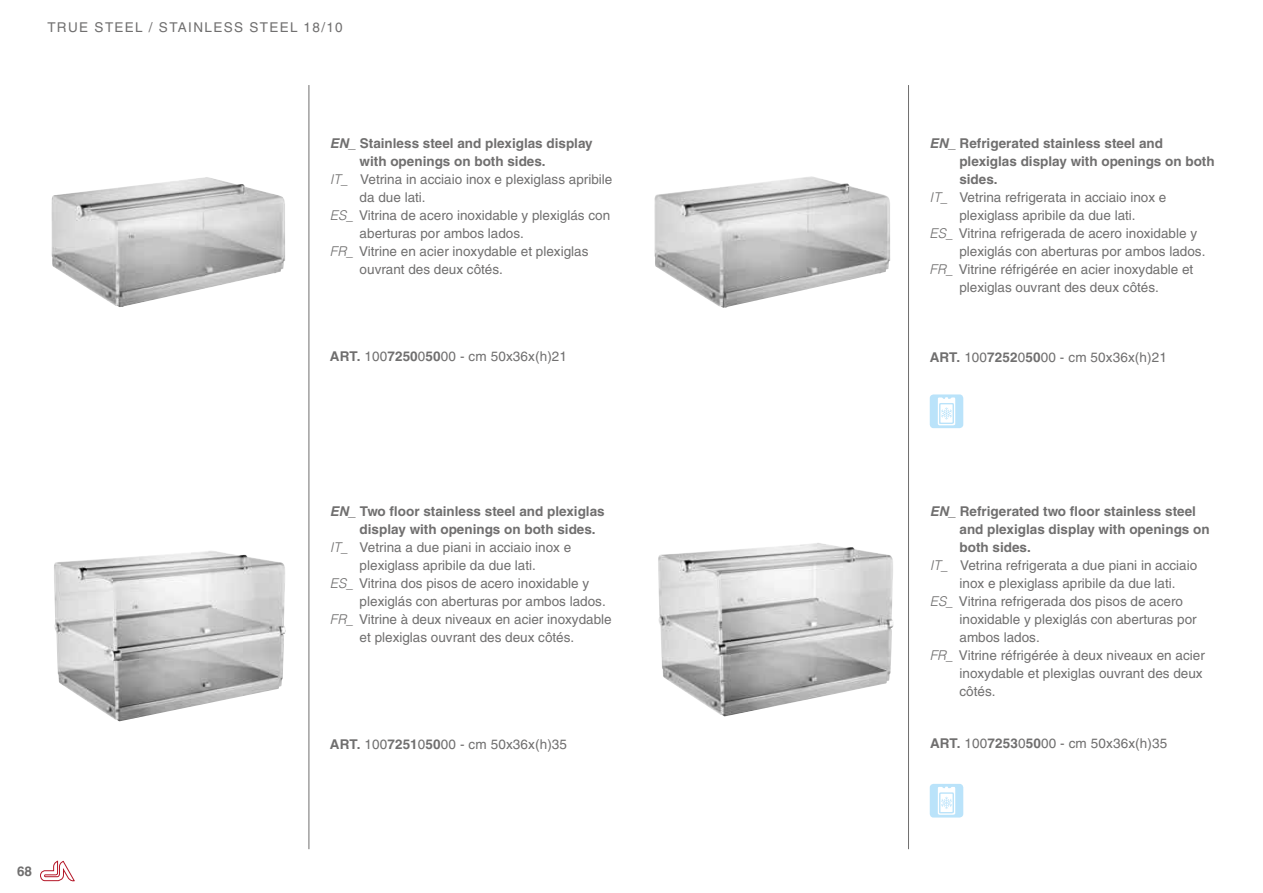
<style>
.page{position:relative;width:1263px;height:893px;background:#fff}
.page>*{position:absolute;margin:0;border:0;box-sizing:border-box;transform-origin:0 0}
.t1{font:13.5px "Helvetica";color:#706f6f}
.t2{font:700 13.5px "Helvetica";color:#706f6f}
.t3{font:13.5px "Helvetica";letter-spacing:.1em;color:#706f6f}
.s1{font-style:italic}
.s2{font-weight:300;font-style:italic}
.s3{font-weight:700}
</style>
<div class="page">
<svg style="left:40px;top:861px;width:35px;height:20px"></svg>
<img style="left:51px;top:177px;width:234px;height:130px">
<img style="left:54px;top:551px;width:232px;height:170px">
<img style="left:654px;top:176px;width:236px;height:132px">
<div style="left:930px;top:394px;width:33px;height:34px;background:#bae3fa;border-radius:4px"></div>
<svg style="left:938px;top:397px;width:17px;height:28px"></svg>
<img style="left:658px;top:543px;width:236px;height:173px">
<hr style="left:309px;top:85px;width:1px;height:764px;background:#706f6f">
<hr style="left:908px;top:85px;width:1px;height:764px;background:#706f6f">
<div style="left:930px;top:784px;width:33px;height:33px;background:#bae3fa;border-radius:4px"></div>
<svg style="left:938px;top:787px;width:17px;height:28px"></svg>
<p class="t3" style="left:47px;top:19px;width:297px">TRUE STEEL / STAINLESS STEEL 18/10</p>
<p class="t2" style="left:330px;top:135px;width:264px"><span class="s1">EN_</span> Stainless steel and plexiglas display</p>
<p class="t2" style="left:360px;top:153px;width:188px">with openings on both sides.</p>
<p class="t1" style="left:330px;top:171px;width:284px"><span class="s2">IT_</span> Vetrina in acciaio inox e plexiglass apribile</p>
<p class="t1" style="left:360px;top:189px;width:68px">da due lati.</p>
<p class="t1" style="left:330px;top:207px;width:282px"><span class="s2">ES_</span> Vitrina de acero inoxidable y plexiglás con</p>
<p class="t1" style="left:360px;top:225px;width:166px">aberturas por ambos lados.</p>
<p class="t1" style="left:330px;top:243px;width:260px"><span class="s2">FR_</span> Vitrine en acier inoxydable et plexiglas</p>
<p class="t1" style="left:360px;top:261px;width:145px">ouvrant des deux côtés.</p>
<p class="t1" style="left:330px;top:348px;width:239px"><span class="s3">ART.</span> 100<span class="s3">7250</span>0<span class="s3">50</span>00 - cm 50x36x(h)21</p>
<p class="t2" style="left:17px;top:863px;width:17px">68</p>
<p class="t2" style="left:330px;top:503px;width:276px"><span class="s1">EN_</span> Two floor stainless steel and plexiglas</p>
<p class="t2" style="left:360px;top:521px;width:238px">display with openings on both sides.</p>
<p class="t1" style="left:330px;top:540px;width:243px"><span class="s2">IT_</span> Vetrina a due piani in acciaio inox e</p>
<p class="t1" style="left:360px;top:558px;width:178px">plexiglass apribile da due lati.</p>
<p class="t1" style="left:330px;top:576px;width:261px"><span class="s2">ES_</span> Vitrina dos pisos de acero inoxidable y</p>
<p class="t1" style="left:360px;top:594px;width:248px">plexiglás con aberturas por ambos lados.</p>
<p class="t1" style="left:330px;top:612px;width:283px"><span class="s2">FR_</span> Vitrine à deux niveaux en acier inoxydable</p>
<p class="t1" style="left:360px;top:630px;width:216px">et plexiglas ouvrant des deux côtés.</p>
<p class="t1" style="left:330px;top:736px;width:239px"><span class="s3">ART.</span> 100<span class="s3">7251</span>0<span class="s3">50</span>00 - cm 50x36x(h)35</p>
<p class="t2" style="left:929px;top:135px;width:235px"><span class="s1">EN_</span> Refrigerated stainless steel and</p>
<p class="t2" style="left:959px;top:153px;width:257px">plexiglas display with openings on both</p>
<p class="t2" style="left:959px;top:171px;width:40px">sides.</p>
<p class="t1" style="left:929px;top:189px;width:238px"><span class="s2">IT_</span> Vetrina refrigerata in acciaio inox e</p>
<p class="t1" style="left:959px;top:207px;width:178px">plexiglass apribile da due lati.</p>
<p class="t1" style="left:929px;top:225px;width:269px"><span class="s2">ES_</span> Vitrina refrigerada de acero inoxidable y</p>
<p class="t1" style="left:959px;top:243px;width:248px">plexiglás con aberturas por ambos lados.</p>
<p class="t1" style="left:929px;top:261px;width:265px"><span class="s2">FR_</span> Vitrine réfrigérée en acier inoxydable et</p>
<p class="t1" style="left:959px;top:279px;width:201px">plexiglas ouvrant des deux côtés.</p>
<p class="t1" style="left:930px;top:349px;width:239px"><span class="s3">ART.</span> 100<span class="s3">7252</span>0<span class="s3">50</span>00 - cm 50x36x(h)21</p>
<p class="t2" style="left:930px;top:503px;width:268px"><span class="s1">EN_</span> Refrigerated two floor stainless steel</p>
<p class="t2" style="left:959px;top:521px;width:252px">and plexiglas display with openings on</p>
<p class="t2" style="left:959px;top:539px;width:73px">both sides.</p>
<p class="t1" style="left:930px;top:557px;width:269px"><span class="s2">IT_</span> Vetrina refrigerata a due piani in acciaio</p>
<p class="t1" style="left:959px;top:575px;width:218px">inox e plexiglass apribile da due lati.</p>
<p class="t1" style="left:930px;top:593px;width:255px"><span class="s2">ES_</span> Vitrina refrigerada dos pisos de acero</p>
<p class="t1" style="left:959px;top:611px;width:239px">inoxidable y plexiglás con aberturas por</p>
<p class="t1" style="left:959px;top:629px;width:82px">ambos lados.</p>
<p class="t1" style="left:930px;top:647px;width:277px"><span class="s2">FR_</span> Vitrine réfrigérée à deux niveaux en acier</p>
<p class="t1" style="left:959px;top:665px;width:245px">inoxydable et plexiglas ouvrant des deux</p>
<p class="t1" style="left:959px;top:683px;width:38px">côtés.</p>
<p class="t1" style="left:930px;top:735px;width:239px"><span class="s3">ART.</span> 100<span class="s3">7253</span>0<span class="s3">50</span>00 - cm 50x36x(h)35</p>
</div>
